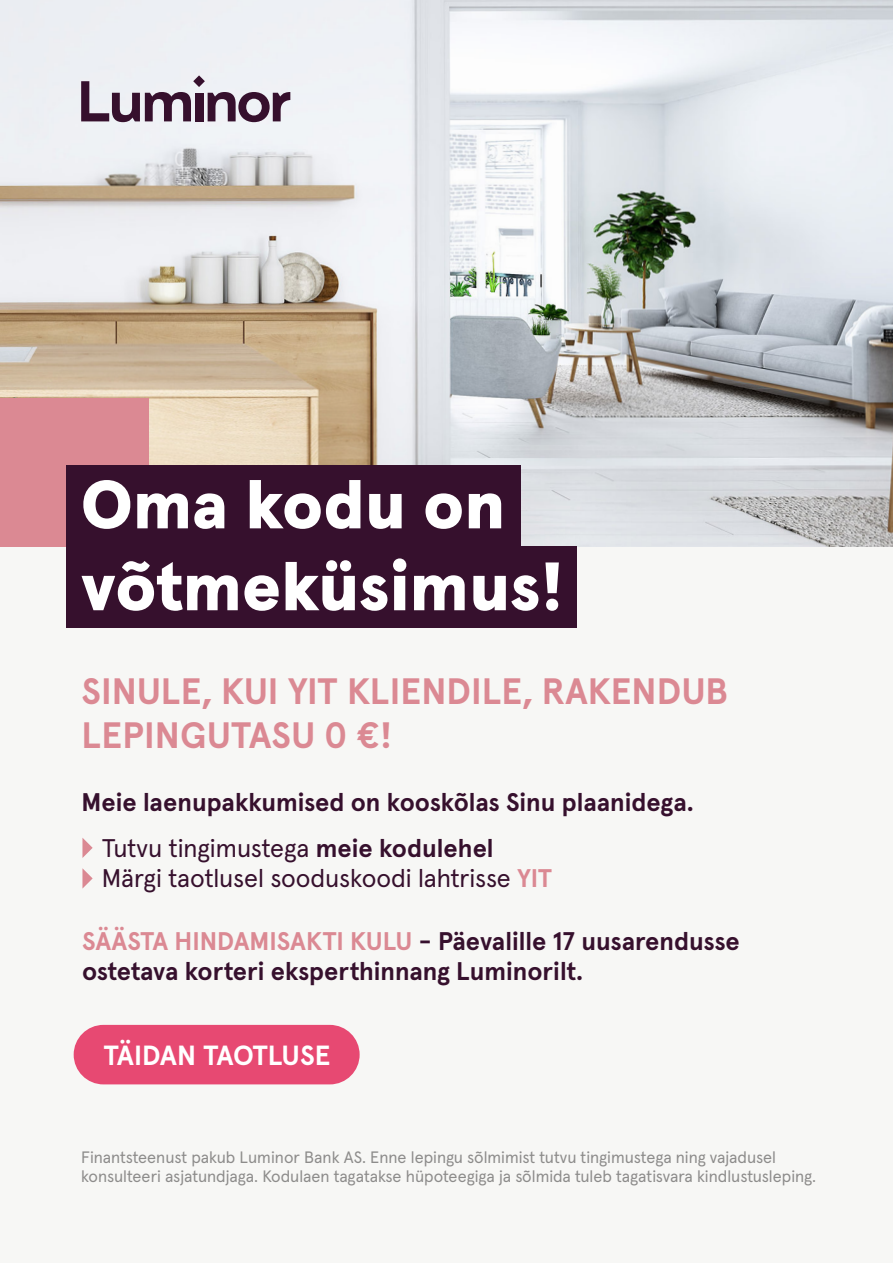
<style>
.page{position:relative;width:893px;height:1263px;background:#f7f7f5}
.page>*{position:absolute;margin:0;border:0;box-sizing:border-box;transform-origin:0 0}
.t1{font:900 68.25px/81.9px "Apercu Pro";letter-spacing:-.005em;color:#fff}
.t2{font:700 36.75px/44.1px "Apercu Pro";color:#db8993}
.t3{font:700 27.75px "Apercu Pro";letter-spacing:-.025em;color:#fff}
.t4{font:700 25.5px/30.6px "Apercu Pro";letter-spacing:-.005em;color:#36102d}
.t5{font:25.5px/30.6px "Apercu Pro";letter-spacing:-.005em;color:#36102d}
.t6{font:16.5px/19.8px "Apercu Pro";color:#8d8c8b}
.s1{font-weight:700}
.s2{font-weight:700;color:#db8993}
.s3{color:#db8993}
</style>
<div class="page">
<img style="left:0;top:0;width:893px;height:547px">
<div style="left:0;top:398px;width:149px;height:149px;background:#db8993"></div>
<div style="left:66px;top:547px;width:511px;height:81px;background:#36102d"></div>
<div style="left:66px;top:465px;width:454px;height:82px;background:#36102d"></div>
<div style="left:74px;top:1025px;width:286px;height:59px;background:#e74972;border-radius:30px"></div>
<svg style="left:82px;top:838px;width:11px;height:20px"></svg>
<svg style="left:82px;top:868px;width:11px;height:20px"></svg>
<svg style="left:81px;top:75px;width:209px;height:47px"></svg>
<h1 class="t1" style="left:81px;top:459px;width:484px">Oma kodu on võtmeküsimus!</h1>
<h2 class="t2" style="left:82px;top:666px;width:648px">SINULE, KUI YIT KLIENDILE, RAKENDUB<br>LEPINGUTASU 0 €!</h2>
<h3 class="t4" style="left:82px;top:785px;width:614px">Meie laenupakkumised on kooskõlas Sinu plaanidega.</h3>
<h3 class="t5" style="left:102px;top:830px;width:452px">Tutvu tingimustega <span class="s1">meie kodulehel<br></span>Märgi taotlusel sooduskoodi lahtrisse <span class="s2">YIT</span></h3>
<h3 class="t4" style="left:82px;top:924px;width:659px"><span class="s3">SÄÄSTA HINDAMISAKTI KULU</span> - Päevalille 17 uusarendusse ostetava korteri eksperthinnang Luminorilt.</h3>
<h3 class="t3" style="left:103px;top:1033px;width:229px">TÄIDAN TAOTLUSE</h3>
<p class="t6" style="left:81px;top:1146px;width:736px">Finantsteenust pakub Luminor Bank AS. Enne lepingu sõlmimist tutvu tingimustega ning vajadusel konsulteeri asjatundjaga. Kodulaen tagatakse hüpoteegiga ja sõlmida tuleb tagatisvara kindlustusleping.</p>
</div>
